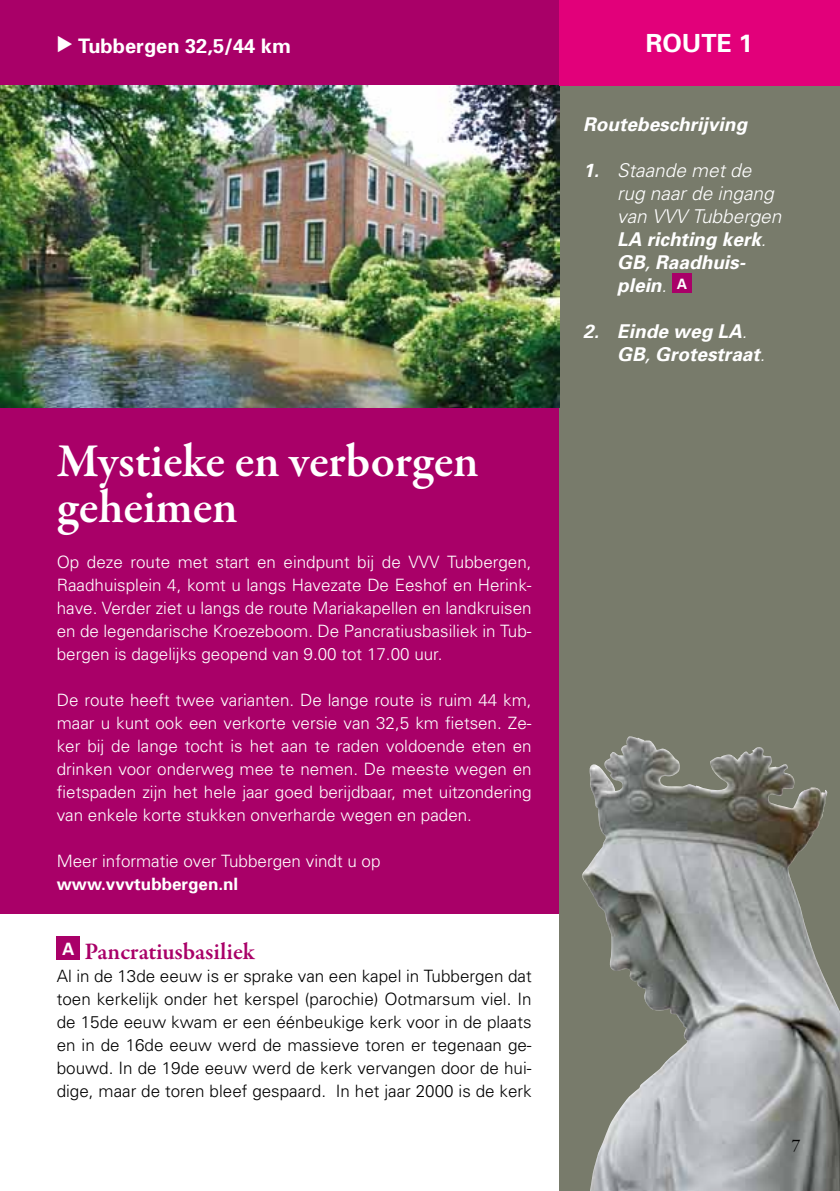
<style>
.page{position:relative;width:840px;height:1191px;background:#fff}
.page>*{position:absolute;margin:0;border:0;box-sizing:border-box;transform-origin:0 0}
.t1{font:600 48px/46px "Garamond Premr Pro";letter-spacing:-.01em;color:#fff}
.t2{font:700 25px "Univers";color:#fff}
.t3{font:600 24px "Garamond Premr Pro";letter-spacing:-.005em;color:#a90068}
.t4{font:700 20px "Univers";color:#fff}
.t5{font:italic 300 19px/23px "Univers";color:#fff}
.t6{font:italic 700 19px/23px "Univers";color:#fff}
.t7{font:18px "Garamond Premr Pro";color:#000}
.t8{font:300 17px/23px "Univers";color:#fff;text-align:justify}
.t9{font:300 17px/23px "Univers";color:#000;text-align:justify}
.t10{font:700 17px "Univers";color:#fff}
.s1{font-weight:700}
.s2{font-weight:400}
.s3{font-weight:300}
</style>
<div class="page">
<div style="left:0;top:0;width:559px;height:913px;background:#a90068"></div>
<div style="left:559px;top:0;width:280px;height:1191px;background:#787b6b"></div>
<div style="left:671px;top:274px;width:20px;height:19px;background:#a90068"></div>
<img style="left:0;top:85px;width:559px;height:322px">
<div style="left:57px;top:936px;width:23px;height:23px;background:#a90068"></div>
<div style="left:559px;top:0;width:280px;height:85px;background:#e2007a"></div>
<img style="left:582px;top:736px;width:257px;height:455px">
<p class="t4" style="left:78px;top:34px;width:214px">Tubbergen 32,5/44 km</p>
<h2 class="t2" style="left:645px;top:28px;width:108px">ROUTE 1</h2>
<p class="t6" style="left:583px;top:113px;width:165px">Routebeschrijving</p>
<p class="t5" style="left:617px;top:159px;width:166px;text-indent:-34px"><span class="s1">1.</span> Staande met de rug naar de ingang van VVV Tubbergen<br><span class="s1">LA richting kerk</span>.<br><span class="s1">GB</span><span class="s2">,</span> <span class="s1">Raadhuis&shy;plein</span>. <sup>A</sup></p>
<p class="t6" style="left:617px;top:320px;width:149px;text-indent:-34px">2. Einde weg LA<span class="s3">.<br></span>GB<span class="s2">,</span> Grotestraat<span class="s3">.</span></p>
<h1 class="t1" style="left:57px;top:439px;width:423px">Mystieke en verborgen geheimen</h1>
<p class="t8" style="left:57px;top:551px;width:476px">Op deze route met start en eindpunt bij de VVV Tubbergen, Raadhuisplein 4, komt u langs Havezate De Eeshof en Herink&shy;have. Verder ziet u langs de route Mariakapellen en landkruisen en de legendarische Kroezeboom. De Pancratiusbasiliek in Tub&shy;bergen is dagelijks geopend van 9.00 tot 17.00 uur.</p>
<p class="t8" style="left:57px;top:689px;width:476px">De route heeft twee varianten. De lange route is ruim 44 km, maar u kunt ook een verkorte versie van 32,5 km fietsen. Ze&shy;ker bij de lange tocht is het aan te raden voldoende eten en drinken voor onderweg mee te nemen. De meeste wegen en fietspaden zijn het hele jaar goed berijdbaar, met uitzondering van enkele korte stukken onverharde wegen en paden.</p>
<p class="t8" style="left:57px;top:850px;width:325px">Meer informatie over Tubbergen vindt u op</p>
<p class="t10" style="left:57px;top:874px;width:183px">www.vvvtubbergen.nl</p>
<h3 class="t3" style="left:62px;top:937px;width:194px"><sup>A</sup> Pancratiusbasiliek</h3>
<p class="t9" style="left:57px;top:965px;width:476px">Al in de 13de eeuw is er sprake van een kapel in Tubbergen dat toen kerkelijk onder het kerspel (parochie) Ootmarsum viel. In de 15de eeuw kwam er een éénbeukige kerk voor in de plaats en in de 16de eeuw werd de massieve toren er tegenaan ge&shy;bouwd. In de 19de eeuw werd de kerk vervangen door de hui&shy;dige, maar de toren bleef gespaard. In het jaar 2000 is de kerk</p>
<p class="t7" style="left:791px;top:1134px;width:10px">7</p>
</div>
